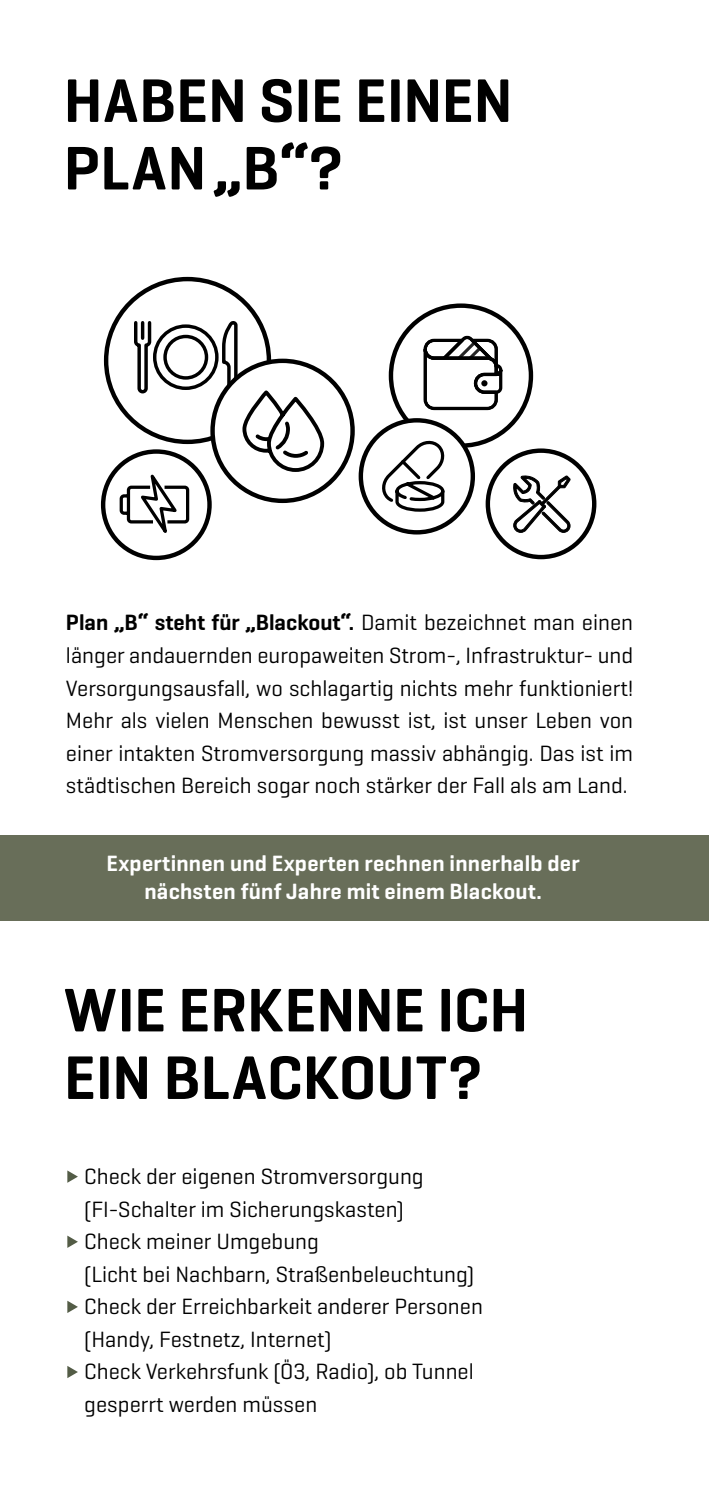
<style>
.page{position:relative;width:709px;height:1489px;background:#fff}
.page>*{position:absolute;margin:0;border:0;box-sizing:border-box;transform-origin:0 0}
.t1{font:600 62.5px/67.5px "Geogrotesque";color:#000}
.t2{font:22.5px/32.5px "Geogrotesque";color:#000;text-align:justify}
.t3{font:600 22.5px/27.5px "Geogrotesque";letter-spacing:.01em;color:#fff;text-align:center}
.s1{font-weight:600}
</style>
<div class="page">
<svg style="left:67px;top:1170px;width:11px;height:12px"></svg>
<svg style="left:67px;top:1235px;width:11px;height:12px"></svg>
<svg style="left:67px;top:1300px;width:11px;height:12px"></svg>
<svg style="left:67px;top:1366px;width:11px;height:11px"></svg>
<div style="left:0;top:835px;width:709px;height:85px;background:#686e59"></div>
<div style="left:389px;top:303px;width:144px;height:145px;border:4px solid #000;border-radius:50%"></div>
<div style="left:361px;top:420px;width:112px;height:112px;background:#fff;border-radius:50%"></div>
<div style="left:358px;top:418px;width:117px;height:116px;border:4px solid #000;border-radius:50%"></div>
<svg style="left:103px;top:451px;width:106px;height:107px"></svg>
<div style="left:101px;top:449px;width:111px;height:111px;border:4px solid #000;border-radius:50%"></div>
<div style="left:485px;top:448px;width:111px;height:111px;border:4px solid #000;border-radius:50%"></div>
<svg style="left:423px;top:335px;width:80px;height:76px"></svg>
<svg style="left:118px;top:319px;width:208px;height:227px"></svg>
<svg style="left:382px;top:440px;width:63px;height:72px"></svg>
<svg style="left:513px;top:475px;width:58px;height:58px"></svg>
<h1 class="t1" style="left:64px;top:66px;width:450px">HABEN SIE EINEN<br>PLAN „B“?</h1>
<p class="t2" style="left:66px;top:606px;width:568px"><span class="s1">Plan „B“ steht für „Blackout“.</span> Damit bezeichnet man einen länger andauernden europaweiten Strom-, Infrastruktur- und Versorgungsausfall, wo schlagartig nichts mehr funktioniert!<br>Mehr als vielen Menschen bewusst ist, ist unser Leben von einer intakten Stromversorgung massiv abhängig. Das ist im städtischen Bereich sogar noch stärker der Fall als am Land.</p>
<p class="t3" style="left:107px;top:849px;width:474px">Expertinnen und Experten rechnen innerhalb der nächsten fünf Jahre mit einem Blackout.</p>
<h1 class="t1" style="left:64px;top:975px;width:466px">WIE ERKENNE ICH<br>EIN BLACKOUT?</h1>
<p class="t2" style="left:84px;top:1159px;width:400px;text-align:left">Check der eigenen Stromversorgung (FI-Schalter im Sicherungskasten)<br>Check meiner Umgebung<br>(Licht bei Nachbarn, Straßenbeleuchtung)<br>Check der Erreichbarkeit anderer Personen (Handy, Festnetz, Internet)<br>Check Verkehrsfunk (Ö3, Radio), ob Tunnel gesperrt werden müssen</p>
</div>
